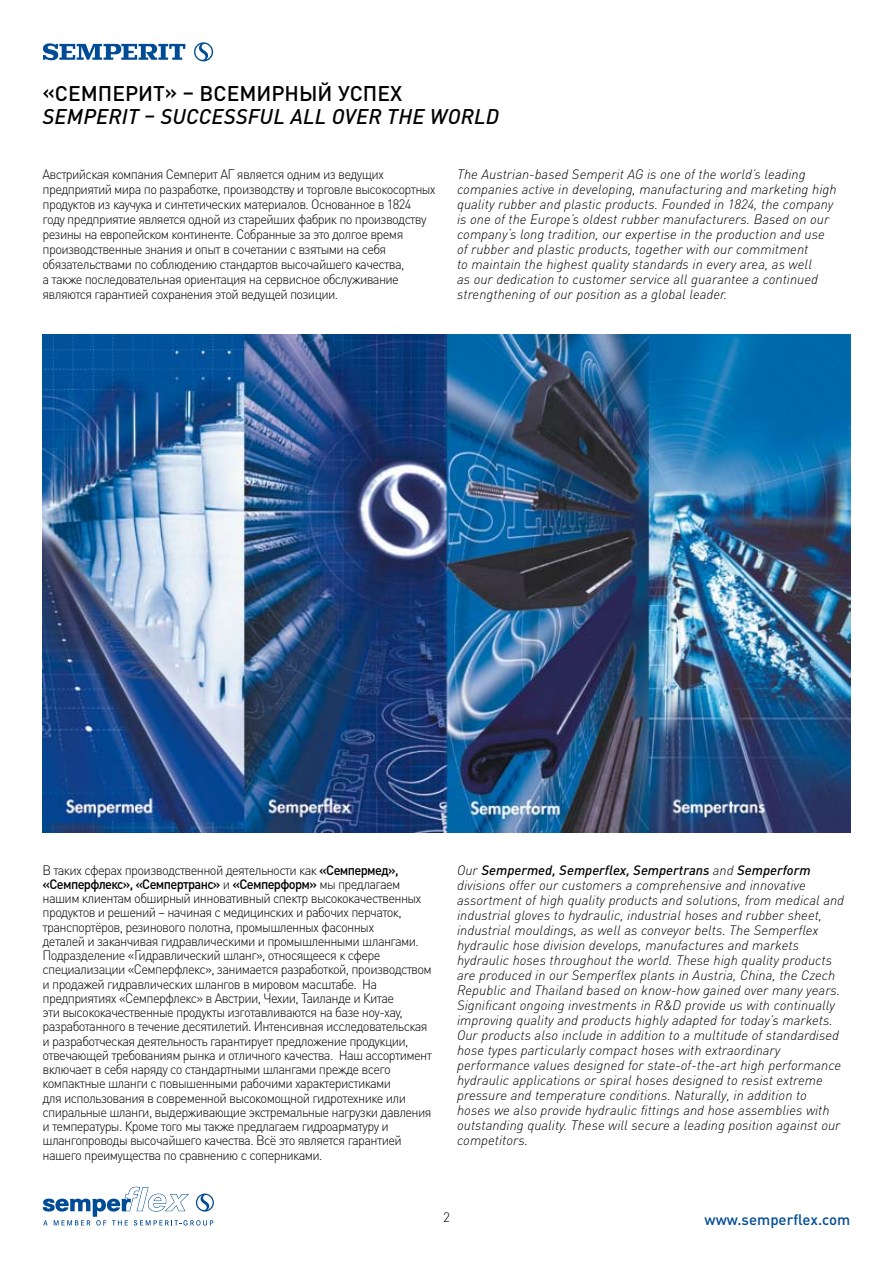
<style>
.page{position:relative;width:893px;height:1263px;background:#fff}
.page>*{position:absolute;margin:0;border:0;box-sizing:border-box;transform-origin:0 0}
.t1{font:italic 500 21px "DIN Pro";letter-spacing:.01em;color:#000}
.t2{font:500 21px "DIN Pro";color:#000}
.t3{font:500 15px "DIN Pro";color:#004b95}
.t4{font:300 13.5px/14.2px "DIN Pro";letter-spacing:-.05em;color:#000;scale:.95 1}
.t5{font:italic 300 13.5px/15px "DIN Pro";color:#000}
.s1{font-weight:500}
</style>
<div class="page">
<svg style="left:43px;top:43px;width:142px;height:17px"></svg>
<svg style="left:194px;top:42px;width:19px;height:19px"></svg>
<svg style="left:195px;top:44px;width:17px;height:16px"></svg>
<svg style="left:43px;top:1187px;width:170px;height:38px"></svg>
<img style="left:43px;top:334px;width:807px;height:499px">
<h1 class="t2" style="left:43px;top:79px;width:361px">«СЕМПЕРИТ» – ВСЕМИРНЫЙ УСПЕХ</h1>
<h1 class="t1" style="left:43px;top:103px;width:458px">SEMPERIT – Successful all over the world</h1>
<p class="t4" style="left:43px;top:166px;width:415px;line-height:15px">Австрийская компания Семперит АГ является одним из ведущих предприятий мира по разработке, производству и торговле высокосортных продуктов из каучука и синтетических материалов. Основанное в 1824 году предприятие является одной из старейших фабрик по производству резины на европейском континенте. Собранные за это долгое время производственные знания и опыт в сочетании с взятыми на себя обязательствами по соблюдению стандартов высочайшего качества,<br>а также последовательная ориентация на сервисное обслуживание являются гарантией сохранения этой ведущей позиции.</p>
<p class="t5" style="left:457px;top:166px;width:381px">The Austrian-based Semperit AG is one of the world’s leading companies active in developing, manufacturing and marketing high quality rubber and plastic products. Founded in 1824, the company is one of the Europe’s oldest rubber manufacturers. Based on our company‘s long tradition, our expertise in the production and use of rubber and plastic products, together with our commitment<br>to maintain the highest quality standards in every area, as well<br>as our dedication to customer service all guarantee a continued strengthening of our position as a global leader.</p>
<p class="t4" style="left:43px;top:862px;width:411px">В таких сферах производственной деятельности как <span class="s1">«Семпермед», «Семперфлекс», «Семпертранс»</span> и <span class="s1">«Семперформ»</span> мы предлагаем нашим клиентам обширный инновативный спектр высококачественных продуктов и решений – начиная с медицинских и рабочих перчаток, транспортёров, резинового полотна, промышленных фасонных<br>деталей и заканчивая гидравлическими и промышленными шлангами.<br>Подразделение «Гидравлический шланг», относящееся к сфере специализации «Семперфлекс», занимается разработкой, производством и продажей гидравлических шлангов в мировом масштабе. На предприятиях «Семперфлекс» в Австрии, Чехии, Таиланде и Китае<br>эти высококачественные продукты изготавливаются на базе ноу-хау, разработанного в течение десятилетий. Интенсивная исследовательская и разработческая деятельность гарантирует предложение продукции, отвечающей требованиям рынка и отличного качества. Наш ассортимент включает в себя наряду со стандартными шлангами прежде всего компактные шланги с повышенными рабочими характеристиками<br>для использования в современной высокомощной гидротехнике или спиральные шланги, выдерживающие экстремальные нагрузки давления и температуры. Кроме того мы также предлагаем гидроарматуру и шлангопроводы высочайшего качества. Всё это является гарантией нашего преимущества по сравнению с соперниками.</p>
<p class="t5" style="left:457px;top:862px;width:389px">Our <span class="s1">Sempermed, Semperflex, Sempertrans</span> and <span class="s1">Semperform </span>divisions offer our customers a comprehensive and innovative assortment of high quality products and solutions, from medical and industrial gloves to hydraulic, industrial hoses and rubber sheet, industrial mouldings, as well as conveyor belts. The Semperflex hydraulic hose division develops, manufactures and markets hydraulic hoses throughout the world. These high quality products are produced in our Semperflex plants in Austria, China, the Czech Republic and Thailand based on know-how gained over many years.<br>Significant ongoing investments in R&amp;D provide us with continually improving quality and products highly adapted for today’s markets.<br>Our products also include in addition to a multitude of standardised hose types particularly compact hoses with extraordinary performance values designed for state-of-the-art high performance hydraulic applications or spiral hoses designed to resist extreme pressure and temperature conditions. Naturally, in addition to<br>hoses we also provide hydraulic fittings and hose assemblies with outstanding quality. These will secure a leading position against our competitors.</p>
<p class="t3" style="left:705px;top:1209px;width:147px">www.semperflex.com</p>
</div>
